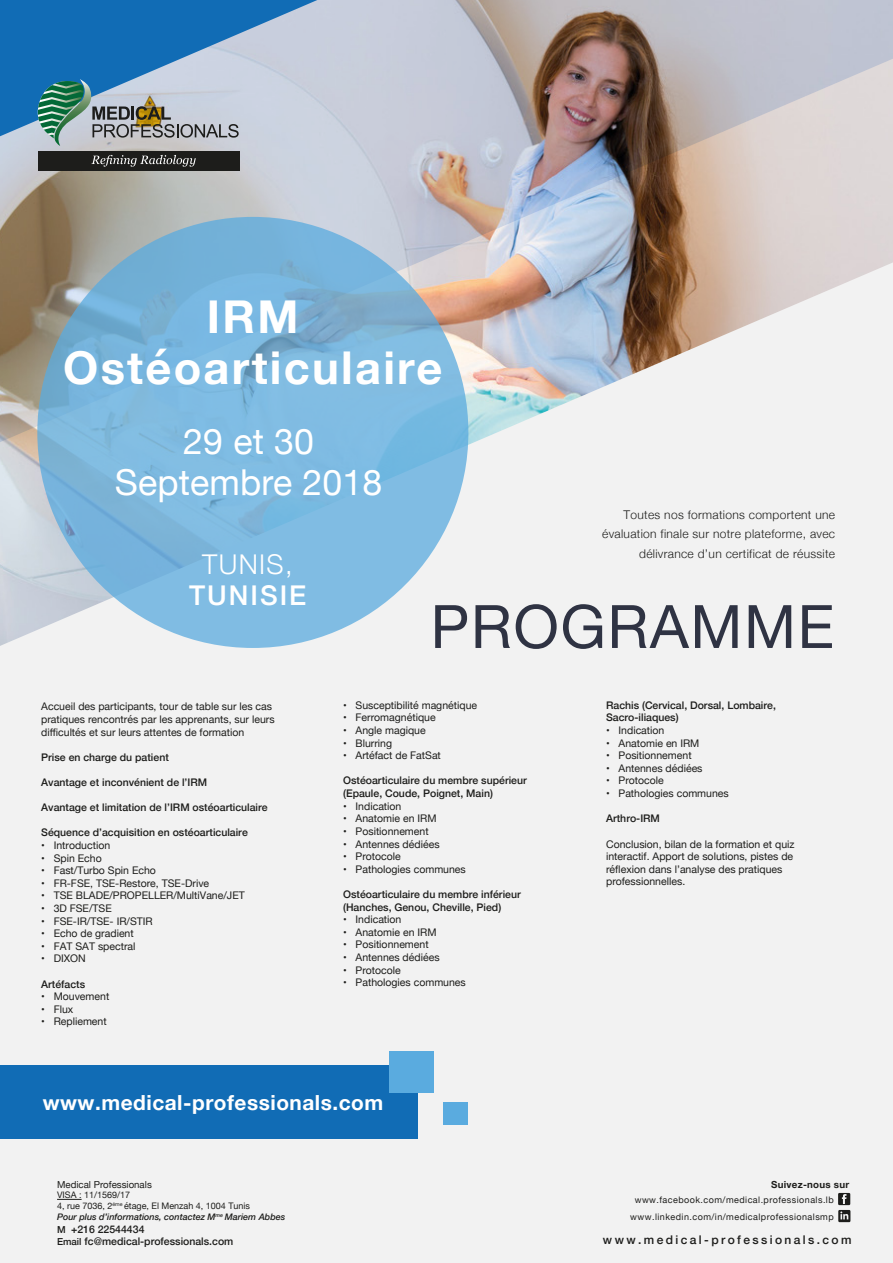
<style>
.page{position:relative;width:893px;height:1263px;background:#fff}
.page>*{position:absolute;margin:0;border:0;box-sizing:border-box;transform-origin:0 0}
.t1{font:59.85px "Helvetica Neue";letter-spacing:.025em;color:#2f3343}
.t2{font:700 45.3px/51.8px "Helvetica Neue";letter-spacing:.05em;color:#fff;text-align:center}
.t3{font:35.7px/40.8px "Helvetica Neue";letter-spacing:.005em;color:#fff;text-align:center}
.t4{font:500 27.3px "Helvetica Neue";letter-spacing:.075em;color:#fff}
.t5{font:300 27.3px "Helvetica Neue";letter-spacing:.05em;color:#fff}
.t6{font:700 20.85px "Helvetica Neue";letter-spacing:.025em;color:#fff}
.t7{font:300 12px/19.5px "Helvetica Neue";letter-spacing:.025em;color:#1d1d1b;text-align:right}
.t8{font:500 12px "Helvetica Neue";letter-spacing:.2em;color:#1d1d1b}
.t9{font:10.5px/12.6px "Helvetica Neue";color:#1d1d1b}
.t10{font:500 10.5px/12.6px "Helvetica Neue";color:#1d1d1b}
.t11{font:700 9.75px "Helvetica Neue";letter-spacing:.025em;color:#1d1d1b}
.t12{font:9.6px "Helvetica Neue";color:#1d1d1b}
.t13{font:9px/10.8px "Helvetica Neue";color:#1d1d1b}
.t14{font:9px/16.5px "Helvetica Neue";letter-spacing:.05em;color:#1d1d1b;text-align:center}
.s1{font-weight:500;font-style:italic}
.s2{font-size:9.6px}
</style>
<div class="page">
<div style="left:0;top:444px;width:893px;height:819px;background:#f2f2f2"></div>
<img style="left:0;top:0;width:893px;height:444px">
<svg style="left:37px;top:217px;width:431px;height:431px;background:#7bb7dd"></svg>
<svg style="left:0;top:0;width:317px;height:146px;background:#6d9bbf"></svg>
<div style="left:38px;top:150px;width:201px;height:20px;background:#1d1d1b"></div>
<svg style="left:91px;top:155px;width:105px;height:12px"></svg>
<div style="left:0;top:1065px;width:418px;height:74px;background:#116cb5"></div>
<div style="left:389px;top:1051px;width:45px;height:42px;background:#5aabdf"></div>
<div style="left:443px;top:1102px;width:24px;height:23px;background:#5aabdf"></div>
<svg style="left:838px;top:1193px;width:12px;height:29px"></svg>
<svg style="left:57px;top:1199px;width:25px;height:1px"></svg>
<h2 class="t2" style="left:63px;top:292px;width:381px">IRM<br>Ostéoarticulaire</h2>
<h3 class="t3" style="left:115px;top:423px;width:269px">29 et 30<br>Septembre 2018</h3>
<h3 class="t5" style="left:202px;top:542px;width:92px">TUNIS,</h3>
<h3 class="t4" style="left:189px;top:573px;width:119px">TUNISIE</h3>
<p class="t7" style="left:602px;top:504px;width:234px">Toutes nos formations comportent une évaluation finale sur notre plateforme, avec délivrance d’un certificat de réussite</p>
<h1 class="t1" style="left:431px;top:583px;width:405px">PROGRAMME</h1>
<p class="t9" style="left:41px;top:701px;width:235px">Accueil des participants, tour de table sur les cas pratiques rencontrés par les apprenants, sur leurs difficultés et sur leurs attentes de formation</p>
<p class="t10" style="left:41px;top:750px;width:129px">Prise en charge du patient</p>
<p class="t10" style="left:41px;top:775px;width:167px">Avantage et inconvénient de l’IRM</p>
<p class="t10" style="left:41px;top:800px;width:228px">Avantage et limitation de l’IRM ostéoarticulaire</p>
<p class="t10" style="left:41px;top:825px;width:208px">Séquence d’acquisition en ostéoarticulaire</p>
<p class="t9" style="left:41px;top:839px;width:71px">• Introduction</p>
<p class="t9" style="left:41px;top:852px;width:62px">• Spin Echo</p>
<p class="t9" style="left:41px;top:865px;width:116px">• Fast/Turbo Spin Echo</p>
<p class="t9" style="left:41px;top:877px;width:169px">• FR-FSE, TSE-Restore, TSE-Drive</p>
<p class="t9" style="left:41px;top:890px;width:205px">• TSE BLADE/PROPELLER/MultiVane/JET</p>
<p class="t9" style="left:41px;top:902px;width:72px">• 3D FSE/TSE</p>
<p class="t9" style="left:41px;top:915px;width:113px">• FSE-IR/TSE- IR/STIR</p>
<p class="t9" style="left:41px;top:928px;width:94px">• Echo de gradient</p>
<p class="t9" style="left:41px;top:940px;width:96px">• FAT SAT spectral</p>
<p class="t9" style="left:41px;top:953px;width:46px">• DIXON</p>
<p class="t10" style="left:41px;top:977px;width:45px">Artéfacts</p>
<p class="t9" style="left:41px;top:991px;width:70px">• Mouvement</p>
<p class="t9" style="left:41px;top:1003px;width:34px">• Flux</p>
<p class="t9" style="left:41px;top:1016px;width:67px">• Repliement</p>
<p class="t9" style="left:343px;top:699px;width:135px">• Susceptibilité magnétique</p>
<p class="t9" style="left:343px;top:712px;width:94px">• Ferromagnétique</p>
<p class="t9" style="left:343px;top:725px;width:84px">• Angle magique</p>
<p class="t9" style="left:343px;top:737px;width:50px">• Blurring</p>
<p class="t9" style="left:343px;top:750px;width:99px">• Artéfact de FatSat</p>
<p class="t10" style="left:343px;top:774px;width:185px">Ostéoarticulaire du membre supérieur (Epaule, Coude, Poignet, Main)</p>
<p class="t9" style="left:343px;top:800px;width:60px">• Indication</p>
<p class="t9" style="left:343px;top:813px;width:95px">• Anatomie en IRM</p>
<p class="t9" style="left:343px;top:825px;width:87px">• Positionnement</p>
<p class="t9" style="left:343px;top:838px;width:98px">• Antennes dédiées</p>
<p class="t9" style="left:343px;top:851px;width:59px">• Protocole</p>
<p class="t9" style="left:343px;top:863px;width:124px">• Pathologies communes</p>
<p class="t10" style="left:343px;top:887px;width:179px">Ostéoarticulaire du membre inférieur (Hanches, Genou, Cheville, Pied)</p>
<p class="t9" style="left:343px;top:914px;width:60px">• Indication</p>
<p class="t9" style="left:343px;top:926px;width:95px">• Anatomie en IRM</p>
<p class="t9" style="left:343px;top:939px;width:87px">• Positionnement</p>
<p class="t9" style="left:343px;top:951px;width:98px">• Antennes dédiées</p>
<p class="t9" style="left:343px;top:964px;width:59px">• Protocole</p>
<p class="t9" style="left:343px;top:977px;width:124px">• Pathologies communes</p>
<h3 class="t6" style="left:43px;top:1086px;width:342px">www.medical-professionals.com</h3>
<p class="t10" style="left:606px;top:698px;width:171px">Rachis (Cervical, Dorsal, Lombaire,<br>Sacro-iliaques)</p>
<p class="t9" style="left:606px;top:725px;width:60px">• Indication</p>
<p class="t9" style="left:606px;top:737px;width:95px">• Anatomie en IRM</p>
<p class="t9" style="left:606px;top:750px;width:87px">• Positionnement</p>
<p class="t9" style="left:606px;top:762px;width:98px">• Antennes dédiées</p>
<p class="t9" style="left:606px;top:775px;width:59px">• Protocole</p>
<p class="t9" style="left:606px;top:788px;width:124px">• Pathologies communes</p>
<p class="t10" style="left:606px;top:811px;width:55px">Arthro-IRM</p>
<p class="t9" style="left:606px;top:838px;width:190px">Conclusion, bilan de la formation et quiz interactif. Apport de solutions, pistes de réflexion dans l’analyse des pratiques professionnelles.</p>
<p class="t12" style="left:57px;top:1177px;width:96px">Medical Professionals</p>
<p class="t11" style="left:771px;top:1176px;width:80px">Suivez-nous sur</p>
<p class="t13" style="left:57px;top:1190px;width:230px">VISA : 11/1569/17<br>4, rue 7036, 2<sup>éme</sup> étage, El Menzah 4, 1004 Tunis<br><span class="s1">Pour plus d’informations, contactez M</span><sup>me</sup> <span class="s1">Mariem Abbes</span></p>
<p class="t10" style="left:57px;top:1222px;width:178px"><span class="s2">M</span> +216 22544434<br><span class="s2">Email</span> fc@medical-professionals.com</p>
<p class="t14" style="left:630px;top:1192px;width:205px">www.facebook.com/medical.professionals.lb www.linkedin.com/in/medicalprofessionalsmp</p>
<p class="t8" style="left:603px;top:1230px;width:250px">www.medical-professionals.com</p>
</div>
